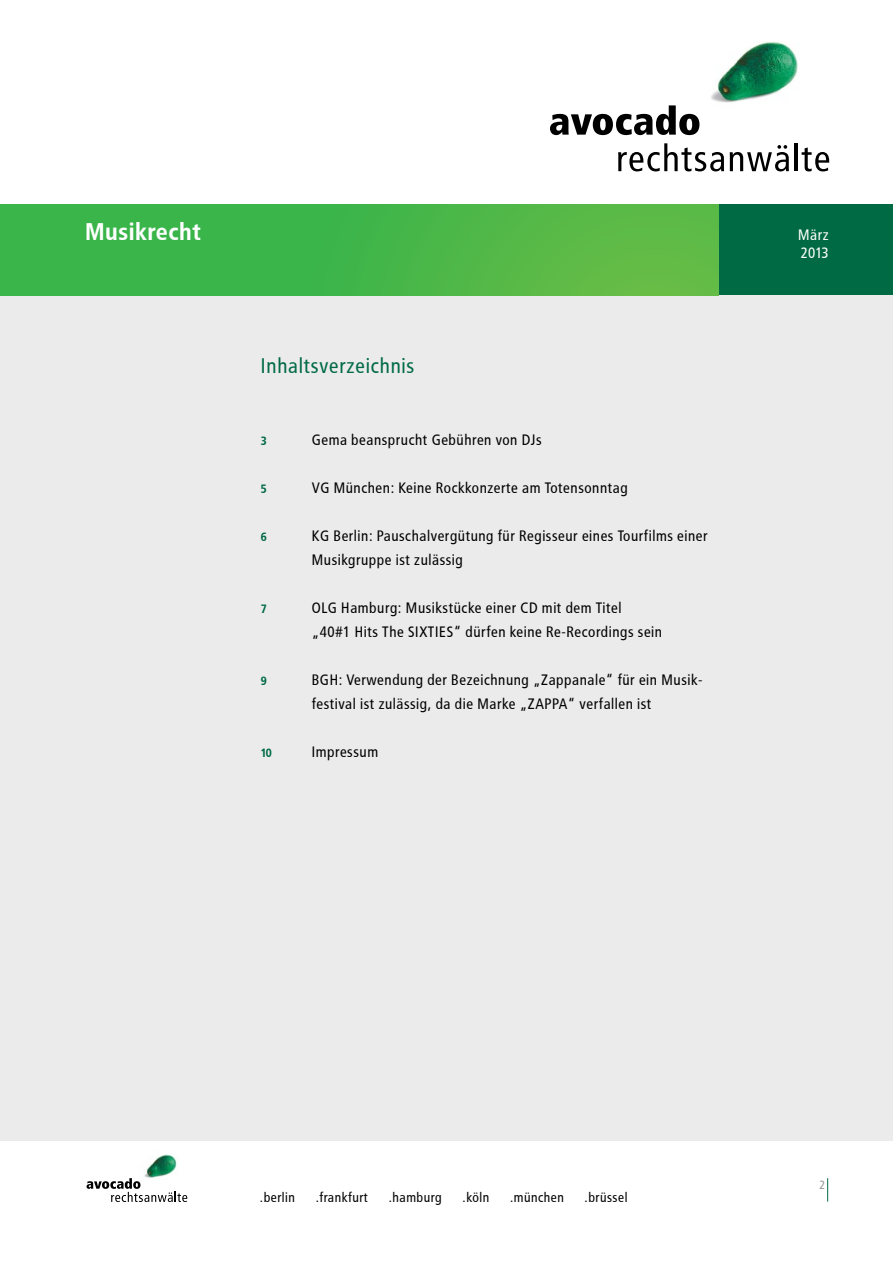
<style>
.page{position:relative;width:893px;height:1263px;background:#fff}
.page>*{position:absolute;margin:0;border:0;box-sizing:border-box;transform-origin:0 0}
.t1{font:700 24px "Avocado";color:#fff}
.t2{font:21px "Avocado";color:#006a45}
.t3{font:15px/24px "Avocado";color:#000}
.t4{font:15px/18px "Avocado";letter-spacing:-.02em;color:#fff}
.t5{font:13.5px "Avocado";color:#000}
.t6{font:700 12px "Avocado";color:#006a45}
.t7{font:12px "Avocado";color:#97999c}
</style>
<div class="page">
<img style="left:711px;top:42px;width:87px;height:61px">
<svg style="left:550px;top:105px;width:149px;height:30px"></svg>
<svg style="left:618px;top:143px;width:106px;height:28px"></svg>
<svg style="left:730px;top:145px;width:59px;height:26px"></svg>
<hr style="left:795px;top:143px;width:3px;height:28px;background:#000">
<svg style="left:802px;top:147px;width:27px;height:24px"></svg>
<div style="left:719px;top:204px;width:174px;height:92px;background:#006a45"></div>
<div style="left:0;top:296px;width:893px;height:845px;background:#ebebec"></div>
<img style="left:144px;top:1154px;width:33px;height:24px">
<svg style="left:87px;top:1178px;width:100px;height:24px"></svg>
<svg style="left:827px;top:1178px;width:1px;height:23px"></svg>
<div style="left:0;top:204px;width:719px;height:92px;background:linear-gradient(to right,#2eb34b,#61bb46)"></div>
<h1 class="t1" style="left:85px;top:218px;width:118px">Musikrecht</h1>
<h2 class="t2" style="left:261px;top:353px;width:156px">Inhaltsverzeichnis</h2>
<p class="t6" style="left:261px;top:433px;width:8px">3</p>
<p class="t3" style="left:312px;top:427px;width:232px">Gema beansprucht Gebühren von DJs</p>
<p class="t6" style="left:261px;top:481px;width:8px">5</p>
<p class="t3" style="left:312px;top:475px;width:318px">VG München: Keine Rockkonzerte am Totensonntag</p>
<p class="t6" style="left:261px;top:529px;width:8px">6</p>
<p class="t3" style="left:312px;top:523px;width:398px">KG Berlin: Pauschalvergütung für Regisseur eines Tourfilms einer<br>Musikgruppe ist zulässig</p>
<p class="t6" style="left:261px;top:601px;width:8px">7</p>
<p class="t3" style="left:312px;top:595px;width:352px">OLG Hamburg: Musikstücke einer CD mit dem Titel „40#1 Hits The SIXTIES“ dürfen keine Re-Recordings sein</p>
<p class="t6" style="left:261px;top:673px;width:8px">9</p>
<p class="t3" style="left:312px;top:667px;width:393px">BGH: Verwendung der Bezeichnung „Zappanale“ für ein Musik&shy;festival ist zulässig, da die Marke „ZAPPA“ verfallen ist</p>
<p class="t6" style="left:261px;top:745px;width:13px">10</p>
<p class="t3" style="left:312px;top:739px;width:68px">Impressum</p>
<p class="t4" style="left:798px;top:226px;width:33px">März<br>2013</p>
<p class="t5" style="left:260px;top:1189px;width:37px">.berlin</p>
<p class="t5" style="left:316px;top:1189px;width:54px">.frankfurt</p>
<p class="t5" style="left:389px;top:1189px;width:55px">.hamburg</p>
<p class="t5" style="left:463px;top:1189px;width:29px">.köln</p>
<p class="t5" style="left:510px;top:1189px;width:56px">.münchen</p>
<p class="t5" style="left:585px;top:1189px;width:45px">.brüssel</p>
<p class="t7" style="left:819px;top:1178px;width:8px">2</p>
</div>
